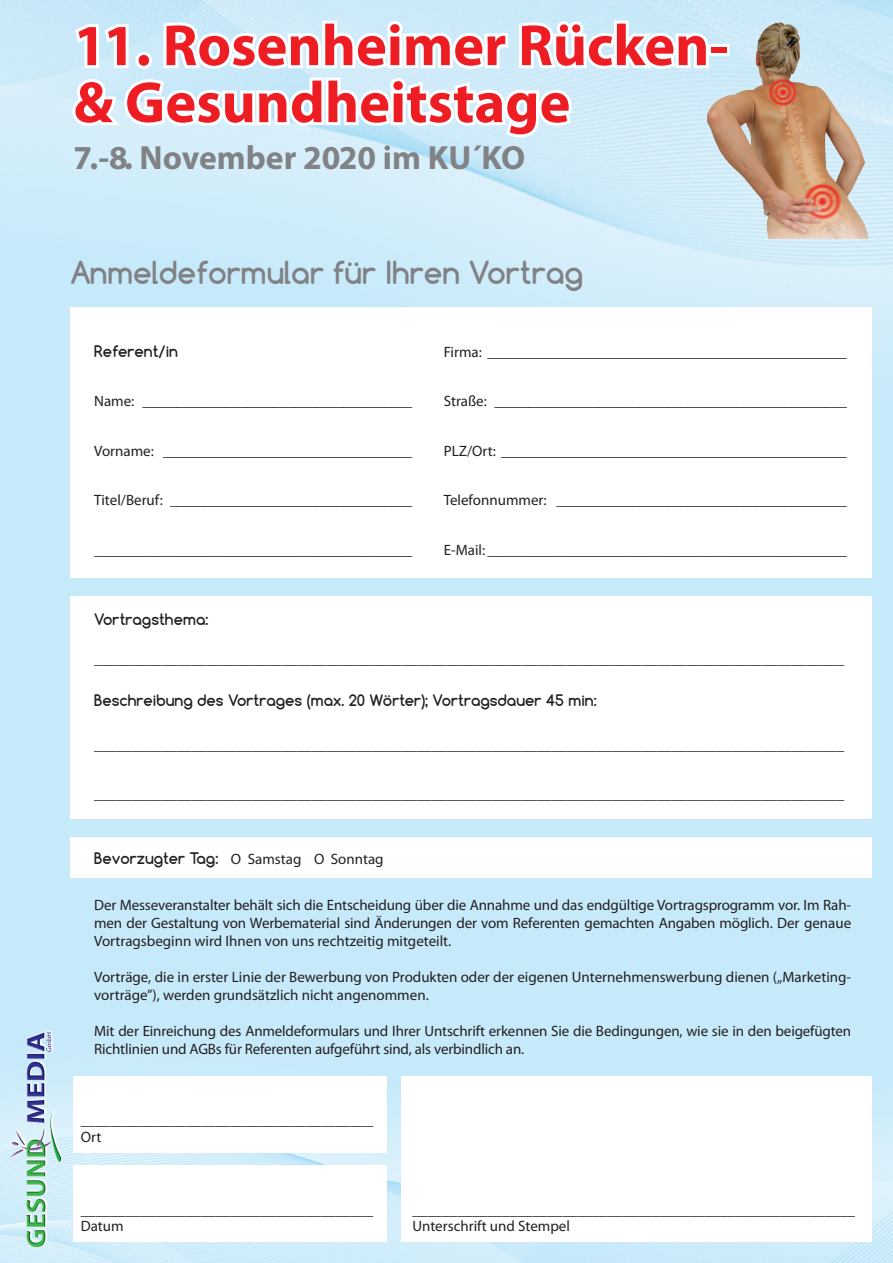
<style>
.page{position:relative;width:893px;height:1263px;background:#c6eafa}
.page>*{position:absolute;margin:0;border:0;box-sizing:border-box;transform-origin:0 0}
.t1{font:700 58.5px/57px "Myriad Pro";color:#ee1d23}
.t2{font:700 33.6px "Myriad Pro";color:#808285}
.t3{font:700 30px "Comfortaa";color:#808285}
.t4{font:15px/18px "Myriad Pro";color:#231f20}
.t5{font:700 15px "Myriad Pro";color:#231f20}
.t6{font:700 15px "Comfortaa";color:#231f20}
.s1{font-family:"Comfortaa";font-weight:700}
</style>
<div class="page">
<img style="left:0;top:0;width:893px;height:332px">
<img style="left:0;top:1076px;width:893px;height:187px">
<div style="left:74px;top:1165px;width:313px;height:77px;background:#fff"></div>
<div style="left:401px;top:1076px;width:471px;height:166px;background:#fff"></div>
<div style="left:70px;top:837px;width:802px;height:41px;background:#fff"></div>
<div style="left:70px;top:596px;width:802px;height:223px;background:#fff"></div>
<div style="left:70px;top:307px;width:802px;height:271px;background:#fff"></div>
<img style="left:707px;top:22px;width:161px;height:217px">
<div style="left:708px;top:44px;width:21px;height:12px;border:6px solid #fff"></div>
<svg style="left:69px;top:18px;width:643px;height:122px"></svg>
<div style="left:74px;top:1076px;width:313px;height:76px;background:#fff"></div>
<img style="left:10px;top:1031px;width:51px;height:218px">
<h1 class="t1" style="left:74px;top:15px;width:656px">11. Rosenheimer Rücken-&amp; Gesundheitstage</h1>
<h2 class="t2" style="left:74px;top:135px;width:453px">7.-8. November 2020 im KU´KO</h2>
<h3 class="t3" style="left:70px;top:253px;width:515px">Anmeldeformular für Ihren Vortrag</h3>
<p class="t4" style="left:444px;top:342px;width:405px">Firma: ____________________________________________________</p>
<p class="t4" style="left:94px;top:392px;width:319px">Name: _______________________________________</p>
<p class="t4" style="left:444px;top:392px;width:405px">Straße: ___________________________________________________</p>
<p class="t4" style="left:94px;top:441px;width:319px">Vorname: ____________________________________</p>
<p class="t4" style="left:444px;top:441px;width:405px">PLZ/Ort: __________________________________________________</p>
<p class="t4" style="left:94px;top:491px;width:319px">Titel/Beruf: ___________________________________</p>
<p class="t4" style="left:444px;top:491px;width:405px">Telefonnummer: __________________________________________</p>
<p class="t4" style="left:94px;top:540px;width:319px">______________________________________________</p>
<p class="t4" style="left:444px;top:540px;width:405px">E-Mail: ____________________________________________________</p>
<p class="t6" style="left:94px;top:610px;width:116px">Vortragsthema:</p>
<p class="t4" style="left:94px;top:650px;width:752px">____________________________________________________________________________________________________</p>
<p class="t6" style="left:94px;top:691px;width:504px">Beschreibung des Vortrages (max. 20 Wörter); Vortragsdauer 45 min:</p>
<p class="t5" style="left:94px;top:735px;width:752px">____________________________________________________________________________________________________</p>
<p class="t5" style="left:94px;top:784px;width:752px">____________________________________________________________________________________________________</p>
<p class="t4" style="left:94px;top:849px;width:291px"><span class="s1">Bevorzugter Tag:</span> O Samstag O Sonntag</p>
<p class="t4" style="left:94px;top:896px;width:759px;text-align:justify">Der Messeveranstalter behält sich die Entscheidung über die Annahme und das endgültige Vortragsprogramm vor. Im Rah&shy;men der Gestaltung von Werbematerial sind Änderungen der vom Referenten gemachten Angaben möglich. Der genaue Vortragsbeginn wird Ihnen von uns rechtzeitig mitgeteilt.</p>
<p class="t4" style="left:94px;top:968px;width:758px">Vorträge, die in erster Linie der Bewerbung von Produkten oder der eigenen Unternehmenswerbung dienen („Marketing&shy;vorträge”), werden grundsätzlich nicht angenommen.</p>
<p class="t4" style="left:94px;top:1022px;width:759px">Mit der Einreichung des Anmeldeformulars und Ihrer Untschrift erkennen Sie die Bedingungen, wie sie in den beigefügten<br>Richtlinien und AGBs für Referenten aufgeführt sind, als verbindlich an.</p>
<p class="t4" style="left:81px;top:1112px;width:294px;line-height:16.5px">_______________________________________<br>Ort</p>
<p class="t4" style="left:81px;top:1201px;width:294px;line-height:16.5px">_______________________________________<br>Datum</p>
<p class="t4" style="left:412px;top:1201px;width:444px;line-height:16.5px">___________________________________________________________<br>Unterschrift und Stempel</p>
</div>
